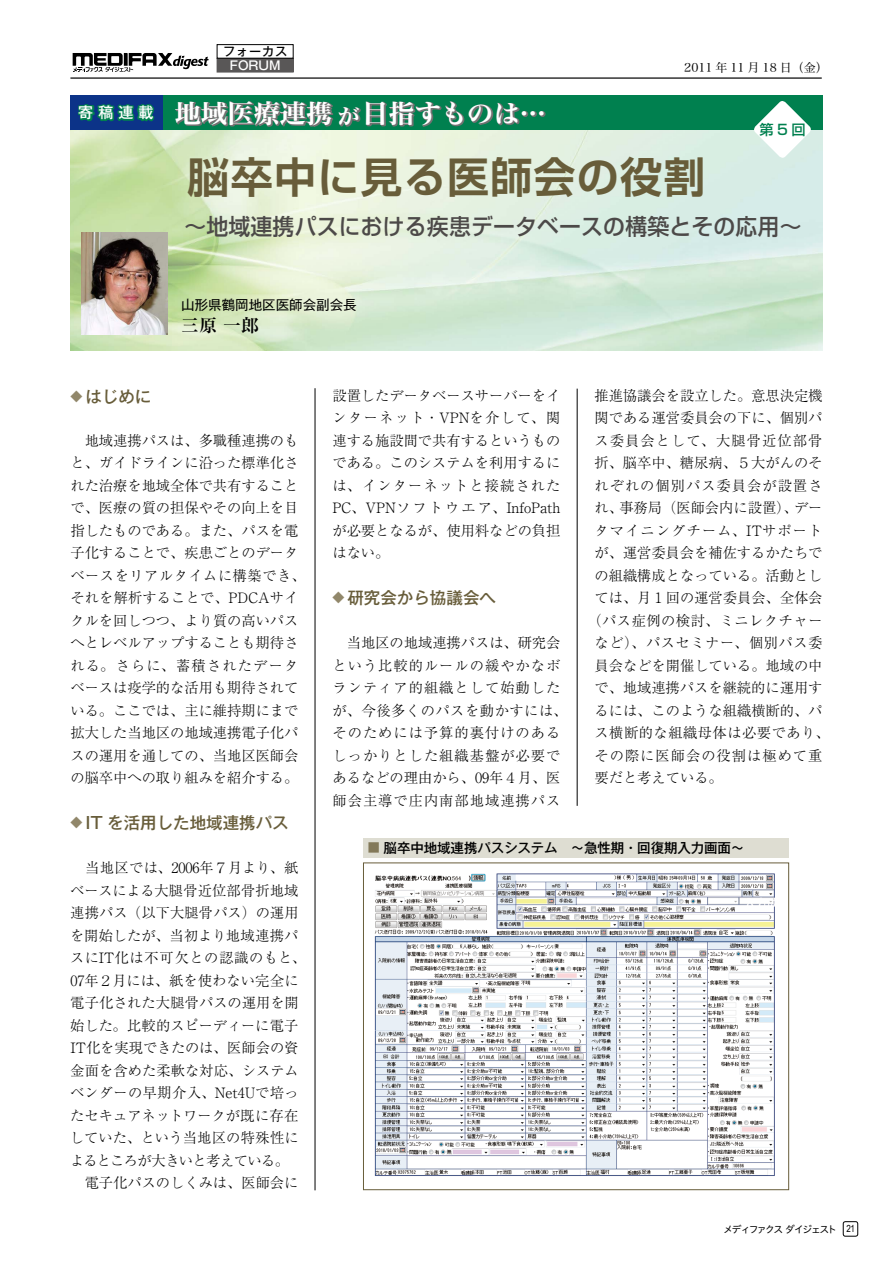
<style>
.page{position:relative;width:893px;height:1263px;background:#fff}
.page>*{position:absolute;margin:0;border:0;box-sizing:border-box;transform-origin:0 0}
.t1{font:700 42px "Shin Go Pro De";letter-spacing:.03em;color:#685d3a}
.t2{font:25.5px "Hira Min Std N W7";letter-spacing:.01em;color:#fff}
.t3{font:500 22.5px "Shin Go Pro";letter-spacing:.01em;color:#4c4948}
.t4{font:700 18px "Ryumin Pro";color:#000}
.t5{font:500 16.5px "Gothic MB101 Pro";color:#685d3a}
.t6{font:300 14.25px/22.5px "Ryumin Pro";color:#000}
.t7{font:300 14.25px/22.5px "Ryumin Pro";letter-spacing:.07em;color:#000}
.t8{font:300 14.25px "Ryumin Pro";letter-spacing:.035em;color:#000}
.t9{font:300 14.25px "Ryumin Pro";letter-spacing:.08em;color:#000}
.t10{font:300 14.25px "Ryumin Pro";letter-spacing:.04em;color:#000}
.t11{font:300 14.25px "Ryumin Pro";letter-spacing:.075em;color:#000}
.t12{font:500 14.25px "Shin Go Pro";color:#00804f}
.t13{font:500 13.5px "Gothic MB101 Pro";letter-spacing:-.01em;color:#000}
.t14{font:13.5px "Gothic MB101 Pro";color:#000}
.t15{font:500 12.15px "Gothic MB101 Pro";color:#fff}
.t16{font:500 12.15px "Gothic MB101 Pro";letter-spacing:.07em;color:#000}
.t17{font:12px "Hira Min Pro N W3";color:#000}
.t18{font:9.75px "Hiragino UD Sans Std N W4";letter-spacing:-.145em;color:#000}
.s1{font-size:21px}
.s2{font-size:12px;color:#91876a}
.s3{font-size:12px;color:#837959}
.s4{font-family:"Arial Narrow"}
</style>
<div class="page">
<hr style="left:70px;top:77px;width:752px;height:2px;background:#000">
<svg style="left:73px;top:53px;width:136px;height:19px"></svg>
<div style="left:843px;top:1221px;width:15px;height:15px;border:1px solid #000;border-radius:2px"></div>
<div style="left:217px;top:58px;width:76px;height:14px;background:#595757"></div>
<div style="left:217px;top:58px;width:76px;height:14px;border:1px solid #595757"></div>
<div style="left:217px;top:44px;width:76px;height:14px;border:1px solid #000"></div>
<img style="left:70px;top:130px;width:752px;height:220px">
<div style="left:70px;top:96px;width:752px;height:34px;background:#00804f"></div>
<img style="left:82px;top:233px;width:85px;height:102px">
<svg style="left:175px;top:101px;width:371px;height:63px"></svg>
<div style="left:70px;top:96px;width:93px;height:34px;background:#0c3388"></div>
<svg style="left:78px;top:104px;width:77px;height:18px"></svg>
<svg style="left:752px;top:101px;width:60px;height:58px"></svg>
<hr style="left:315px;top:388px;width:1px;height:802px;background:#000">
<hr style="left:577px;top:389px;width:1px;height:417px;background:#000">
<div style="left:363px;top:838px;width:426px;height:19px;background:#deddd2"></div>
<img style="left:374px;top:873px;width:401px;height:303px">
<div style="left:363px;top:862px;width:426px;height:328px;border:1px solid #685d3a"></div>
<p class="t16" style="left:223px;top:41px;width:66px">フォーカス</p>
<p class="t15" style="left:230px;top:55px;width:52px">FORUM</p>
<h2 class="t2" style="left:78px;top:95px;width:469px"><sup>寄稿連載</sup> 地域医療連携<span class="s1">が</span>目指すものは…</h2>
<p class="t17" style="left:684px;top:57px;width:145px">2011 年 11 月 18 日（金）</p>
<p class="t12" style="left:759px;top:118px;width:48px">第5回</p>
<h1 class="t1" style="left:188px;top:142px;width:519px">脳卒中に見る医師会の役割</h1>
<h3 class="t3" style="left:184px;top:208px;width:618px">～地域連携パスにおける疾患データベースの構築とその応用～</h3>
<p class="t14" style="left:181px;top:293px;width:177px">山形県鶴岡地区医師会副会長</p>
<p class="t4" style="left:181px;top:311px;width:79px">三原 一郎</p>
<p class="t5" style="left:70px;top:383px;width:82px"><span class="s2">◆</span> はじめに</p>
<p class="t6" style="left:70px;top:428px;width:237px">　地域連携パスは、多職種連携のもと、ガイドラインに沿った標準化された治療を地域全体で共有することで、医療の質の担保やその向上を目指したものである。また、パスを電子化することで、疾患ごとのデータベースをリアルタイムに構築でき、それを解析することで、PDCAサイクルを回しつつ、より質の高いパスへとレベルアップすることも期待される。さらに、蓄積されたデータベースは疫学的な活用も期待されている。ここでは、主に維持期にまで拡大した当地区の地域連携電子化パスの運用を通しての、当地区医師会の脳卒中への取り組みを紹介する。</p>
<p class="t5" style="left:70px;top:809px;width:220px"><span class="s2">◆</span> IT を活用した地域連携パス</p>
<p class="t6" style="left:70px;top:855px;width:238px">　当地区では、2006年７月より、紙ベースによる大腿骨近位部骨折地域連携パス（以下大腿骨パス）の運用を開始したが、当初より地域連携パスにIT化は不可欠との認識のもと、<br>07年２月には、紙を使わない完全に電子化された大腿骨パスの運用を開始した。比較的スピーディーに電子<br>IT化を実現できたのは、医師会の資金面を含めた柔軟な対応、システムベンダーの早期介入、Net4Uで培ったセキュアネットワークが既に存在していた、という当地区の特殊性によるところが大きいと考えている。　電子化パスのしくみは、医師会に</p>
<p class="t6" style="left:332px;top:383px;width:230px;text-align:justify">設置したデータベースサーバーをインターネット・VPNを介して、関連する施設間で共有するというものである。このシステムを利用するには、インターネットと接続されたPC、VPNソフトウエア、InfoPathが必要となるが、使用料などの負担はない。</p>
<p class="t5" style="left:332px;top:584px;width:165px"><span class="s2">◆</span> 研究会から協議会へ</p>
<p class="t7" style="left:332px;top:630px;width:237px">　当地区の地域連携パスは、研究会という比較的ルールの緩やかなボランティア的組織として始動したが、今後多くのパスを動かすには、そのためには予算的裏付けのあるしっかりとした組織基盤が必要であるなどの理由から、09年４月、医師会主導で庄内南部地域連携パス</p>
<p class="t6" style="left:594px;top:383px;width:230px">推進協議会を設立した。意思決定機</p>
<p class="t6" style="left:594px;top:405px;width:230px">関である運営委員会の下に、個別パ</p>
<p class="t11" style="left:594px;top:429px;width:230px">ス委員会として、大腿骨近位部骨</p>
<p class="t6" style="left:594px;top:450px;width:230px">折、脳卒中、糖尿病、５大がんのそ</p>
<p class="t7" style="left:594px;top:473px;width:229px">れぞれの個別パス委員会が設置さ</p>
<p class="t6" style="left:594px;top:495px;width:230px">れ、事務局（医師会内に設置）、デー</p>
<p class="t9" style="left:594px;top:519px;width:230px">タマイニングチーム、ITサポート</p>
<p class="t6" style="left:594px;top:541px;width:230px">が、運営委員会を補佐するかたちで</p>
<p class="t6" style="left:594px;top:563px;width:230px">の組織構成となっている。活動とし</p>
<p class="t6" style="left:594px;top:586px;width:229px">ては、月１回の運営委員会、全体会</p>
<p class="t8" style="left:587px;top:609px;width:237px">（パス症例の検討、ミニレクチャー</p>
<p class="t10" style="left:594px;top:632px;width:229px">など）、パスセミナー、個別パス委</p>
<p class="t6" style="left:594px;top:653px;width:230px">員会などを開催している。地域の中</p>
<p class="t6" style="left:594px;top:676px;width:230px">で、地域連携パスを継続的に運用す</p>
<p class="t6" style="left:594px;top:698px;width:229px">るには、このような組織横断的、パ</p>
<p class="t8" style="left:594px;top:722px;width:237px">ス横断的な組織母体は必要であり、</p>
<p class="t7" style="left:594px;top:743px;width:229px">その際に医師会の役割は極めて重</p>
<p class="t6" style="left:594px;top:766px;width:130px">要だと考えている。</p>
<p class="t13" style="left:368px;top:837px;width:378px"><span class="s3">■</span> 脳卒中地域連携パスシステム　～急性期・回復期入力画面～</p>
<p class="t18" style="left:724px;top:1221px;width:133px">メディファクス ダイジェスト <span class="s4">21</span></p>
</div>
